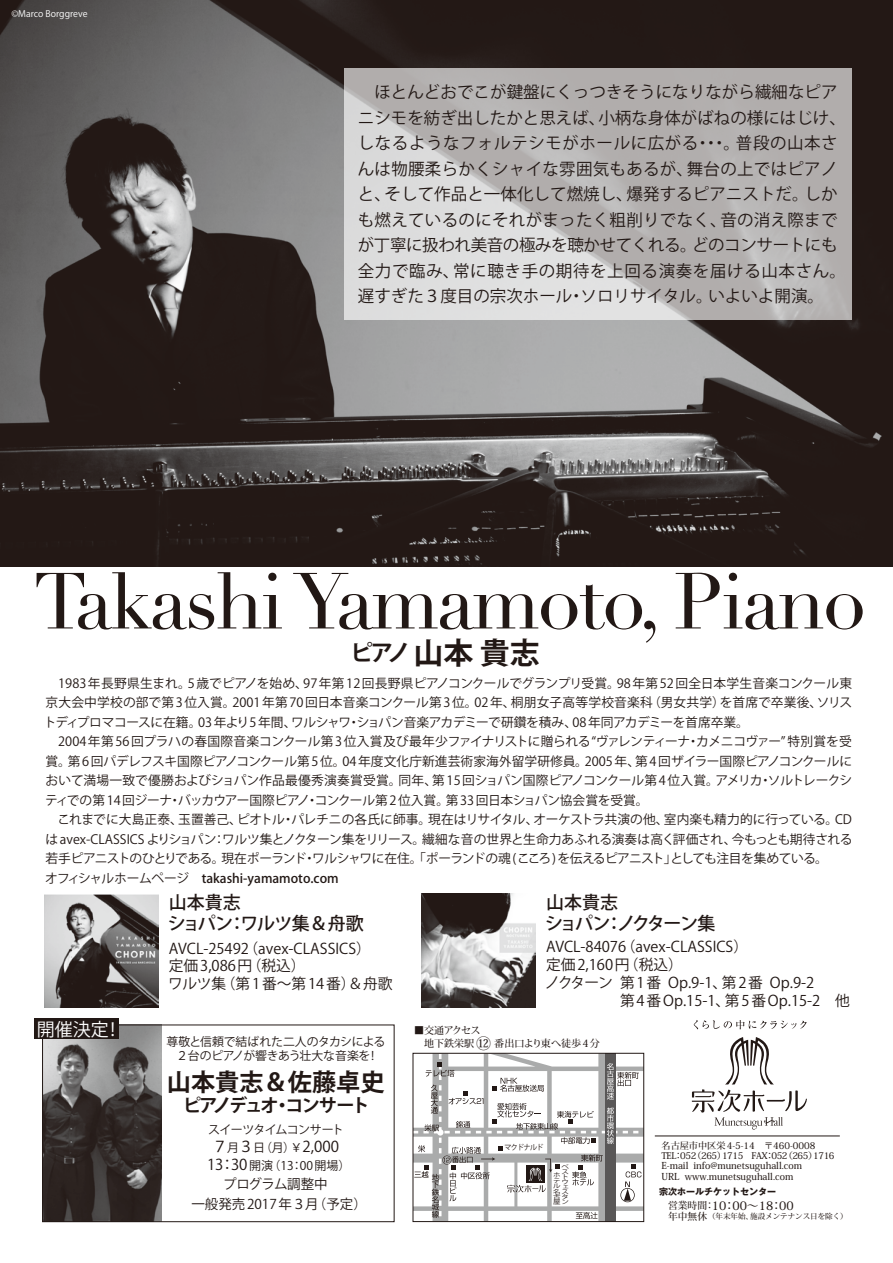
<style>
.page{position:relative;width:893px;height:1263px;background:#fff}
.page>*{position:absolute;margin:0;border:0;box-sizing:border-box;transform-origin:0 0}
.t1{font:78px "Didot";letter-spacing:-.03em;color:#221815}
.t2{font:700 30px "Koz Go Pro";color:#221815}
.t3{font:700 24.15px "Koz Go Pro";color:#221815}
.t4{font:700 18.15px "Koz Go Pro";letter-spacing:-.12em;color:#221815}
.t5{font:500 18px/21px "Koz Go Pro";letter-spacing:-.04em;color:#221815}
.t6{font:500 18px/21px "Koz Go Pro";letter-spacing:-.08em;color:#221815}
.t7{font:18px "Koz Go Pro";color:#fff}
.t8{font:16.5px/25.5px "Koz Go Pro";letter-spacing:.005em;color:#221815}
.t9{font:15px "Koz Go Pro";color:#221815}
.t10{font:14.7px/17.7px "Koz Go Pro";color:#221815}
.t11{font:14.7px "Koz Go Pro";letter-spacing:-.06em;color:#221815}
.t12{font:13.5px/20.4px "Koz Go Pro";color:#221815;text-align:center}
.t13{font:12.75px/19.5px "Koz Go Pro";letter-spacing:-.015em;color:#221815}
.t14{font:12px "Koz Go Pro";letter-spacing:-.04em;color:#221815}
.t15{font:12px "Koz Go Pro";letter-spacing:-.06em;color:#221815}
.t16{font:11.85px/14.2px "Koz Go Pro";letter-spacing:-.015em;color:#221815;text-align:center}
.t17{font:500 11.7px "Koz Min Pro";color:#221815}
.t18{font:500 10.05px/13px "Koz Min Pro";color:#221815}
.t19{font:500 9.45px/10.2px "Koz Min Pro";color:#221815}
.t20{font:500 9.15px/10.2px "Koz Min Pro";letter-spacing:-.05em;color:#221815}
.t21{font:9px "Koz Go Pro";color:#fff}
.t22{font:700 9px "Gothic MB101 Pro";color:#221815}
.t23{font:500 7.5px "Koz Min Pro";color:#221815}
.t24{font:7.5px "Koz Go Pro";letter-spacing:-.1em;color:#221815;scale:.95 1}
.t25{font:6px/5.1px "Koz Go Pro";color:#221815;text-align:right;scale:1.25 1}
.s1{font-size:22.5px}
.s2{font-weight:500}
.s3{font-size:12px}
.s4{font-size:15px}
.s5{font-size:9.75px}
</style>
<div class="page">
<img style="left:44px;top:1026px;width:118px;height:194px">
<img style="left:0;top:0;width:893px;height:566px">
<hr style="left:655px;top:1135px;width:185px;height:1px;background:#221815">
<svg style="left:694px;top:1020px;width:113px;height:9px"></svg>
<svg style="left:692px;top:1037px;width:115px;height:93px"></svg>
<div style="left:42px;top:1024px;width:352px;height:198px;border:1px solid #221815"></div>
<svg style="left:413px;top:1053px;width:231px;height:168px"></svg>
<svg style="left:344px;top:68px;width:507px;height:252px;background:#c0bebe"></svg>
<img style="left:44px;top:894px;width:114px;height:113px">
<img style="left:421px;top:894px;width:114px;height:114px">
<div style="left:34px;top:1018px;width:84px;height:21px;background:#221815"></div>
<p class="t21" style="left:11px;top:8px;width:78px">©Marco Borggreve</p>
<p class="t8" style="left:358px;top:80px;width:490px">　ほとんどおでこが鍵盤にくっつきそうになりながら繊細なピアニシモを紡ぎ出したかと思えば、小柄な身体がばねの様にはじけ、しなるようなフォルテシモがホールに広がる・・・。普段の山本さんは物腰柔らかくシャイな雰囲気もあるが、舞台の上ではピアノと、そして作品と一体化して燃焼し、爆発するピアニストだ。しかも燃えているのにそれがまったく粗削りでなく、音の消え際までが丁寧に扱われ美音の極みを聴かせてくれる。どのコンサートにも全力で臨み、常に聴き手の期待を上回る演奏を届ける山本さん。遅すぎた３度目の宗次ホール・ソロリサイタル。いよいよ開演。</p>
<h1 class="t1" style="left:34px;top:555px;width:834px">Takashi Yamamoto, Piano</h1>
<h2 class="t2" style="left:350px;top:634px;width:191px"><span class="s1">ピアノ</span> 山本 貴志</h2>
<p class="t13" style="left:44px;top:673px;width:810px">　1983 年長野県生まれ。5 歳でピアノを始め、97 年第 12 回長野県ピアノコンクールでグランプリ受賞。98 年第 52 回全日本学生音楽コンクール東京大会中学校の部で第 3 位入賞。2001 年第 70 回日本音楽コンクール第 3 位。02 年、桐朋女子高等学校音楽科（男女共学）を首席で卒業後、ソリストディプロマコースに在籍。03 年より5 年間、ワルシャワ・ショパン音楽アカデミーで研鑽を積み、08 年同アカデミーを首席卒業。<br>　2004 年第 56 回プラハの春国際音楽コンクール第 3 位入賞及び最年少ファイナリストに贈られる“ヴァレンティーナ・カメニコヴァー” 特別賞を受賞。第 6 回パデレフスキ国際ピアノコンクール第 5 位。04 年度文化庁新進芸術家海外留学研修員。2005 年、第 4 回ザイラー国際ピアノコンクールにおいて満場一致で優勝およびショパン作品最優秀演奏賞受賞。同年、第 15 回ショパン国際ピアノコンクール第 4 位入賞。アメリカ・ソルトレークシティでの第 14 回ジーナ・バッカウアー国際ピアノ・コンクール第 2 位入賞。第 33 回日本ショパン協会賞を受賞。<br>　これまでに大島正泰、玉置善己、ピオトル・パレチニの各氏に師事。現在はリサイタル、オーケストラ共演の他、室内楽も精力的に行っている。CDは avex-CLASSICS よりショパン：ワルツ集とノクターン集をリリース。繊細な音の世界と生命力あふれる演奏は高く評価され、今もっとも期待される若手ピアニストのひとりである。現在ポーランド・ワルシャワに在住。「ポーランドの魂 (こころ) を伝えるピアニスト」としても注目を集めている。<br>オフィシャルホームページ　<span class="s2">takashi-yamamoto.com</span></p>
<h3 class="t7" style="left:37px;top:1017px;width:86px">開催決定！</h3>
<h3 class="t5" style="left:168px;top:892px;width:197px">山本貴志<br>ショパン：ワルツ集＆舟歌</h3>
<p class="t10" style="left:168px;top:940px;width:226px">AVCL-25492（avex-CLASSICS）<br>定価 3,086円（税込）<br>ワルツ集（第 1 番～第 14 番）＆舟歌</p>
<p class="t16" style="left:167px;top:1034px;width:220px">尊敬と信頼で結ばれた二人のタカシによる<br>２台のピアノが響きあう壮大な音楽を！</p>
<h3 class="t3" style="left:167px;top:1066px;width:219px">山本貴志＆佐藤卓史</h3>
<h3 class="t4" style="left:183px;top:1094px;width:188px">ピアノデュオ・コンサート</h3>
<p class="t15" style="left:208px;top:1122px;width:137px">スイーツタイムコンサート</p>
<p class="t9" style="left:213px;top:1137px;width:128px">７<span class="s3">月</span>３<span class="s3">日（月）￥</span>2,000</p>
<p class="t14" style="left:207px;top:1158px;width:145px"><span class="s4">13：30</span>開演（13：00 開場）</p>
<p class="t12" style="left:191px;top:1174px;width:177px">プログラム調整中<br>一般発売 2017 年３月（予定）</p>
<h3 class="t6" style="left:545px;top:892px;width:172px">山本貴志<br>ショパン：ノクターン集</h3>
<p class="t10" style="left:546px;top:938px;width:203px">AVCL-84076（avex-CLASSICS）</p>
<p class="t10" style="left:546px;top:956px;width:138px">定価 2,160円（税込）</p>
<p class="t11" style="left:545px;top:973px;width:271px">ノクターン第 1 番 Op.9-1、第 2 番 Op.9-2</p>
<p class="t10" style="left:620px;top:992px;width:231px">第 4 番 Op.15-1、第 5 番 Op.15-2　他</p>
<p class="t18" style="left:414px;top:1023px;width:187px">■交通アクセス<br>　地下鉄栄駅 <span class="s4">⑫</span> 番出口より東へ徒歩4分</p>
<p class="t24" style="left:504px;top:1142px;width:43px">マクドナルド</p>
<p class="t25" style="left:553px;top:1164px;width:14px">ベス<br>ト<br>ウ<br>ェ<br>名ス古タ屋ン</p>
<p class="t25" style="left:553px;top:1172px;width:7px;text-align:justify">ホテル</p>
<p class="t20" style="left:661px;top:1140px;width:175px">名古屋市中区栄4-5-14　〒460-0008<br>TEL：052（265）1715　FAX：052（265）1716</p>
<p class="t19" style="left:661px;top:1160px;width:142px">E-mail info@munetsuguhall.com<br>URL www.munetsuguhall.com</p>
<p class="t17" style="left:668px;top:1197px;width:127px"><span class="s5">営業時間：</span>10：00～18：00</p>
<p class="t23" style="left:668px;top:1211px;width:181px"><span class="s5">年中無休</span>（年末年始、施設メンテナンス日を除く）</p>
<p class="t22" style="left:659px;top:1184px;width:118px">宗次ホールチケットセンター</p>
</div>
